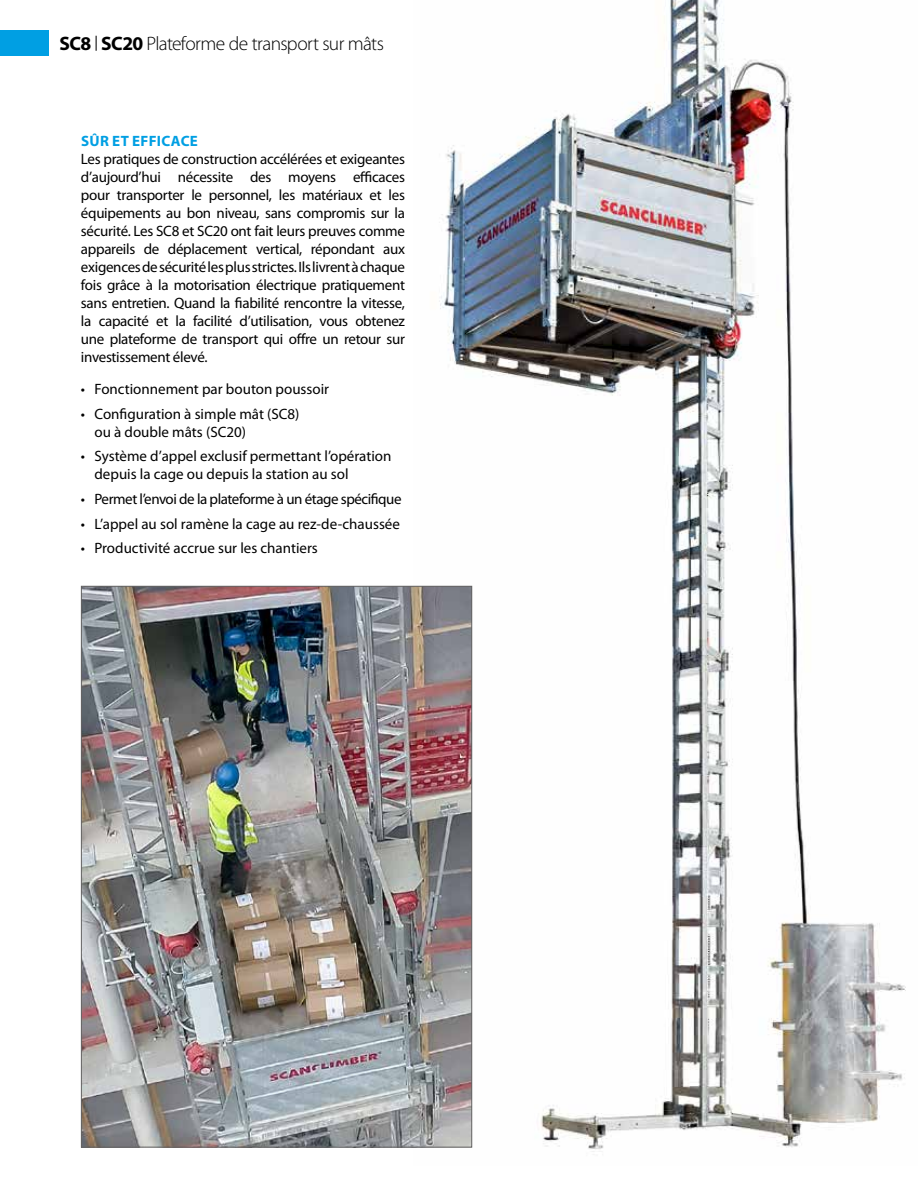
<style>
.page{position:relative;width:918px;height:1188px;background:#fff}
.page>*{position:absolute;margin:0;border:0;box-sizing:border-box;transform-origin:0 0}
.t1{font:300 19.5px "Myriad Pro";letter-spacing:-.035em;color:#000}
.t2{font:15px/18px "Myriad Pro";color:#000}
.t3{font:15px "Myriad Pro";letter-spacing:-.03em;color:#000}
.t4{font:700 15px "Myriad Pro";letter-spacing:.02em;color:#009fe3}
.s1{font-weight:700}
</style>
<div class="page">
<div style="left:0;top:30px;width:49px;height:25px;background:#009fe3"></div>
<img style="left:413px;top:0;width:493px;height:1152px">
<img style="left:83px;top:588px;width:387px;height:558px">
<h1 class="t1" style="left:59px;top:32px;width:326px"><span class="s1">SC8</span> <sup>|</sup> <span class="s1">SC20</span> Plateforme de transport sur mâts</h1>
<p class="t4" style="left:81px;top:131px;width:118px">SÛR ET EFFICACE</p>
<p class="t2" style="left:81px;top:150px;width:326px;text-align:justify">Les pratiques de construction accélérées et exigeantes d’aujourd’hui nécessite des moyens efficaces pour transporter le personnel, les matériaux et les équipements au bon niveau, sans compromis sur la sécurité. Les SC8 et SC20 ont fait leurs preuves comme appareils de déplacement vertical, répondant aux exigences de sécurité les plus strictes. Ils livrent à chaque fois grâce à la motorisation électrique pratiquement sans entretien. Quand la fiabilité rencontre la vitesse, la capacité et la facilité d’utilisation, vous obtenez une plateforme de transport qui offre un retour sur investissement élevé.</p>
<p class="t2" style="left:81px;top:379px;width:250px">• Fonctionnement par bouton poussoir</p>
<p class="t2" style="left:94px;top:404px;width:207px;text-indent:-14px">• Configuration à simple mât (SC8) ou à double mâts (SC20)</p>
<p class="t2" style="left:94px;top:447px;width:298px;text-indent:-14px">• Système d’appel exclusif permettant l’opération depuis la cage ou depuis la station au sol</p>
<p class="t3" style="left:81px;top:490px;width:322px">• Permet l’envoi de la plateforme à un étage spécifique</p>
<p class="t2" style="left:81px;top:514px;width:321px">• L’appel au sol ramène la cage au rez-de-chaussée</p>
<p class="t2" style="left:81px;top:539px;width:238px">• Productivité accrue sur les chantiers</p>
</div>
